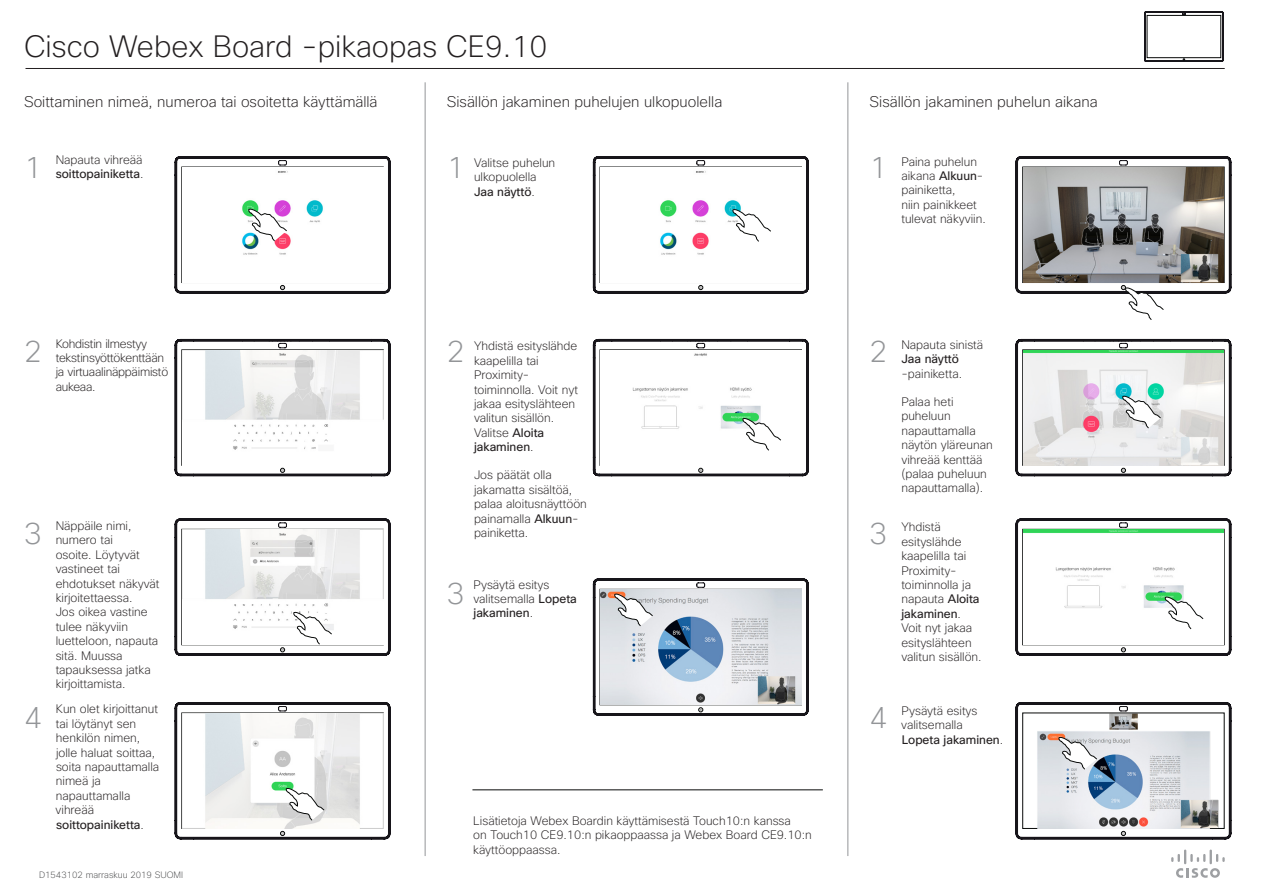
<style>
.page{position:relative;width:1263px;height:893px;background:#fff}
.page>*{position:absolute;margin:0;border:0;box-sizing:border-box;transform-origin:0 0}
.Subhead1{font:200 30px "Cisco Sans";color:#231f20}
.t1{font:200 30px "Cisco Sans";color:#939598}
.Subhead1-2{font:200 15px "Cisco Sans";color:#231f20}
.CartoonAnnotation{font:200 12px/14.4px "Cisco Sans";color:#231f20}
.CartoonAnnotation-2{font:200 12px/14.4px "Cisco Sans";letter-spacing:-.02em;color:#231f20}
.CartoonAnnotation-3{font:12px/14.4px "Cisco Sans";color:#231f20}
.t2{font:200 9px "Cisco Sans";color:#4b4c4d}
.s1{font-weight:200}
.s2{font-weight:400}
</style>
<div class="page">
<svg style="left:175px;top:339px;width:215px;height:137px"></svg>
<img style="left:182px;top:350px;width:201px;height:115px">
<svg style="left:175px;top:156px;width:215px;height:137px"></svg>
<svg style="left:1016px;top:339px;width:215px;height:137px"></svg>
<svg style="left:1016px;top:156px;width:215px;height:164px"></svg>
<svg style="left:1016px;top:519px;width:215px;height:136px"></svg>
<svg style="left:1016px;top:702px;width:215px;height:137px"></svg>
<svg style="left:593px;top:579px;width:215px;height:136px"></svg>
<svg style="left:593px;top:339px;width:215px;height:137px"></svg>
<svg style="left:593px;top:156px;width:215px;height:137px"></svg>
<svg style="left:175px;top:519px;width:215px;height:136px"></svg>
<svg style="left:175px;top:702px;width:215px;height:137px"></svg>
<hr style="left:425px;top:82px;width:1px;height:774px;background:#939598">
<hr style="left:847px;top:82px;width:1px;height:774px;background:#939598">
<svg style="left:1171px;top:849px;width:54px;height:29px"></svg>
<hr style="left:26px;top:68px;width:1199px;height:1px;background:#231f20">
<hr style="left:472px;top:790px;width:351px;height:1px;background:#080a09">
<svg style="left:1144px;top:12px;width:79px;height:50px"></svg>
<h1 class="Subhead1" style="left:24px;top:27px;width:525px">Cisco Webex Board -pikaopas CE9.10</h1>
<h1 class="Subhead1-2" style="left:24px;top:92px;width:355px">Soittaminen nimeä, numeroa tai osoitetta käyttämällä</h1>
<h1 class="Subhead1-2" style="left:447px;top:92px;width:277px">Sisällön jakaminen puhelujen ulkopuolella</h1>
<h1 class="Subhead1-2" style="left:869px;top:92px;width:230px">Sisällön jakaminen puhelun aikana</h1>
<p class="t1" style="left:24px;top:149px;width:19px">1</p>
<p class="CartoonAnnotation-3" style="left:56px;top:153px;width:89px"><span class="s1">Napauta vihreää </span>soittopainiketta<span class="s1">.</span></p>
<p class="CartoonAnnotation" style="left:474px;top:155px;width:83px">Valitse puhelun ulkopuolella<br><span class="s2">Jaa näyttö</span>.</p>
<p class="CartoonAnnotation" style="left:901px;top:154px;width:86px">Paina puhelun aikana <span class="s2">Alkuun&shy;</span>painiketta,<br>niin painikkeet tulevat näkyviin.</p>
<p class="t1" style="left:447px;top:149px;width:19px">1</p>
<p class="t1" style="left:869px;top:149px;width:19px">1</p>
<p class="t1" style="left:24px;top:332px;width:19px">2</p>
<p class="t1" style="left:24px;top:515px;width:19px">3</p>
<p class="CartoonAnnotation-2" style="left:56px;top:336px;width:114px">Kohdistin ilmestyy tekstinsyöttökenttään ja virtuaalinäppäimistö aukeaa.</p>
<p class="t1" style="left:447px;top:332px;width:19px">2</p>
<p class="t1" style="left:869px;top:332px;width:19px">2</p>
<p class="CartoonAnnotation" style="left:901px;top:338px;width:83px">Napauta sinistä<br><span class="s2">Jaa näyttö </span>-painiketta.</p>
<p class="CartoonAnnotation" style="left:901px;top:395px;width:93px">Palaa heti puheluun napauttamalla näytön yläreunan vihreää kenttää (palaa puheluun napauttamalla).</p>
<p class="CartoonAnnotation" style="left:474px;top:339px;width:106px">Yhdistä esityslähde kaapelilla tai<br>Proximity&shy;toiminnolla. Voit nyt jakaa esityslähteen valitun sisällön.<br>Valitse <span class="s2">Aloita jakaminen</span>.</p>
<p class="CartoonAnnotation" style="left:474px;top:468px;width:114px">Jos päätät olla jakamatta sisältöä, palaa aloitusnäyttöön painamalla <span class="s2">Alkuun&shy;</span>painiketta.</p>
<p class="CartoonAnnotation" style="left:56px;top:518px;width:105px">Näppäile nimi, numero tai<br>osoite. Löytyvät vastineet tai ehdotukset näkyvät kirjoitettaessa.<br>Jos oikea vastine tulee näkyviin luetteloon, napauta sitä. Muussa tapauksessa jatka kirjoittamista.</p>
<p class="CartoonAnnotation" style="left:901px;top:520px;width:82px">Yhdistä esityslähde kaapelilla tai<br>Proximity&shy;toiminnolla ja napauta <span class="s2">Aloita jakaminen</span>.<br>Voit nyt jakaa esityslähteen valitun sisällön.</p>
<p class="t1" style="left:869px;top:514px;width:19px">3</p>
<p class="CartoonAnnotation" style="left:473px;top:577px;width:105px">Pysäytä esitys valitsemalla <span class="s2">Lopeta jakaminen</span>.</p>
<p class="t1" style="left:447px;top:574px;width:19px">3</p>
<p class="t1" style="left:24px;top:698px;width:19px">4</p>
<p class="CartoonAnnotation" style="left:56px;top:702px;width:105px">Kun olet kirjoittanut tai löytänyt sen henkilön nimen, jolle haluat soittaa, soita napauttamalla nimeä ja napauttamalla vihreää <span class="s2">soittopainiketta</span>.</p>
<p class="CartoonAnnotation" style="left:901px;top:703px;width:103px">Pysäytä esitys valitsemalla<br><span class="s2">Lopeta jakaminen</span>.</p>
<p class="t1" style="left:869px;top:698px;width:19px">4</p>
<p class="CartoonAnnotation" style="left:473px;top:814px;width:340px">Lisätietoja Webex Boardin käyttämisestä Touch10:n kanssa<br>on Touch10 CE9.10:n pikaoppaassa ja Webex Board CE9.10:n käyttöoppaassa.</p>
<p class="t2" style="left:39px;top:869px;width:146px">D1543102 marraskuu 2019 SUOMI</p>
</div>
